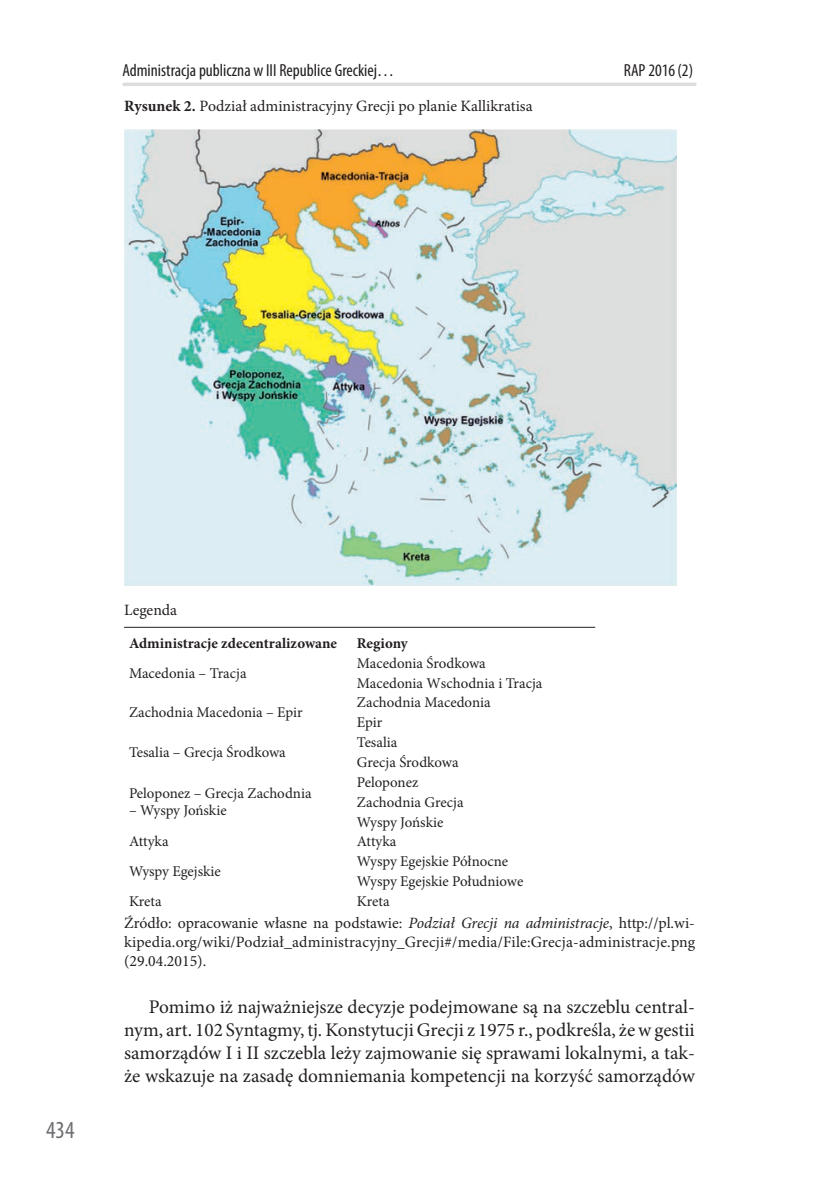
<style>
.page{position:relative;width:819px;height:1191px;background:#fff}
.page>*{position:absolute;margin:0;border:0;box-sizing:border-box;transform-origin:0 0}
.t1{font:condensed 24.5px "Myriad Pro";color:#6c6d70}
.t2{font:19.25px/22.8px "Minion Pro";color:#231f20;text-align:justify}
.t3{font:condensed 17.5px "Myriad Pro";color:#231f20}
.t4{font:15.75px/19.2px "Minion Pro";color:#231f20;text-align:justify}
.t5{font:14.88px/19.8px "Minion Pro";letter-spacing:-.01em;color:#231f20}
.t6{font:700 14.88px "Minion Pro";color:#231f20}
.s1{font-weight:700}
.s2{font-style:italic}
</style>
<div class="page">
<hr style="left:124px;top:83px;width:570px;height:3px;background:#dcdddf">
<img style="left:124px;top:129px;width:552px;height:456px">
<hr style="left:124px;top:627px;width:228px;height:1px;background:#231f20">
<hr style="left:352px;top:627px;width:243px;height:1px;background:#231f20">
<p class="t3" style="left:122px;top:59px;width:273px">Administracja publiczna w III Republice Greckiej…</p>
<p class="t3" style="left:623px;top:59px;width:71px">RAP 2016 (2)</p>
<p class="t4" style="left:124px;top:96px;width:410px"><span class="s1">Rysunek 2.</span> Podział administracyjny Grecji po planie Kallikratisa</p>
<h1 class="t1" style="left:46px;top:1115px;width:30px">434</h1>
<p class="t4" style="left:124px;top:600px;width:55px">Legenda</p>
<p class="t6" style="left:129px;top:633px;width:209px">Administracje zdecentralizowane</p>
<p class="t6" style="left:357px;top:633px;width:52px">Regiony</p>
<p class="t5" style="left:129px;top:663px;width:119px">Macedonia – Tracja</p>
<p class="t5" style="left:357px;top:653px;width:187px">Macedonia Środkowa<br>Macedonia Wschodnia i Tracja</p>
<p class="t5" style="left:129px;top:703px;width:175px">Zachodnia Macedonia – Epir</p>
<p class="t5" style="left:357px;top:693px;width:135px">Zachodnia Macedonia<br>Epir</p>
<p class="t5" style="left:129px;top:742px;width:158px">Tesalia – Grecja Środkowa</p>
<p class="t5" style="left:357px;top:732px;width:103px">Tesalia<br>Grecja Środkowa</p>
<p class="t5" style="left:129px;top:783px;width:184px">Peloponez – Grecja Zachodnia</p>
<p class="t5" style="left:129px;top:801px;width:99px">– Wyspy Jońskie</p>
<p class="t5" style="left:357px;top:772px;width:108px">Peloponez<br>Zachodnia Grecja<br>Wyspy Jońskie</p>
<p class="t5" style="left:129px;top:832px;width:41px">Attyka</p>
<p class="t5" style="left:357px;top:832px;width:41px">Attyka</p>
<p class="t5" style="left:129px;top:861px;width:93px">Wyspy Egejskie</p>
<p class="t5" style="left:357px;top:851px;width:168px">Wyspy Egejskie Północne<br>Wyspy Egejskie Południowe</p>
<p class="t5" style="left:129px;top:891px;width:34px">Kreta</p>
<p class="t5" style="left:357px;top:891px;width:34px">Kreta</p>
<p class="t4" style="left:124px;top:913px;width:572px">Źródło: opracowanie własne na podstawie: <span class="s2">Podział Grecji na administracje</span>, http://pl.wi&shy;kipedia.org/wiki/Podział_administracyjny_Grecji#/media/File:Grecja-administracje.png (29.04.2015).</p>
<p class="t2" style="left:124px;top:996px;width:572px;text-indent:25px">Pomimo iż najważniejsze decyzje podejmowane są na szczeblu central&shy;nym, art. 102 Syntagmy, tj. Konstytucji Grecji z 1975 r., podkreśla, że w gestii samorządów I i II szczebla leży zajmowanie się sprawami lokalnymi, a tak&shy;że wskazuje na zasadę domniemania kompetencji na korzyść samorządów</p>
</div>
